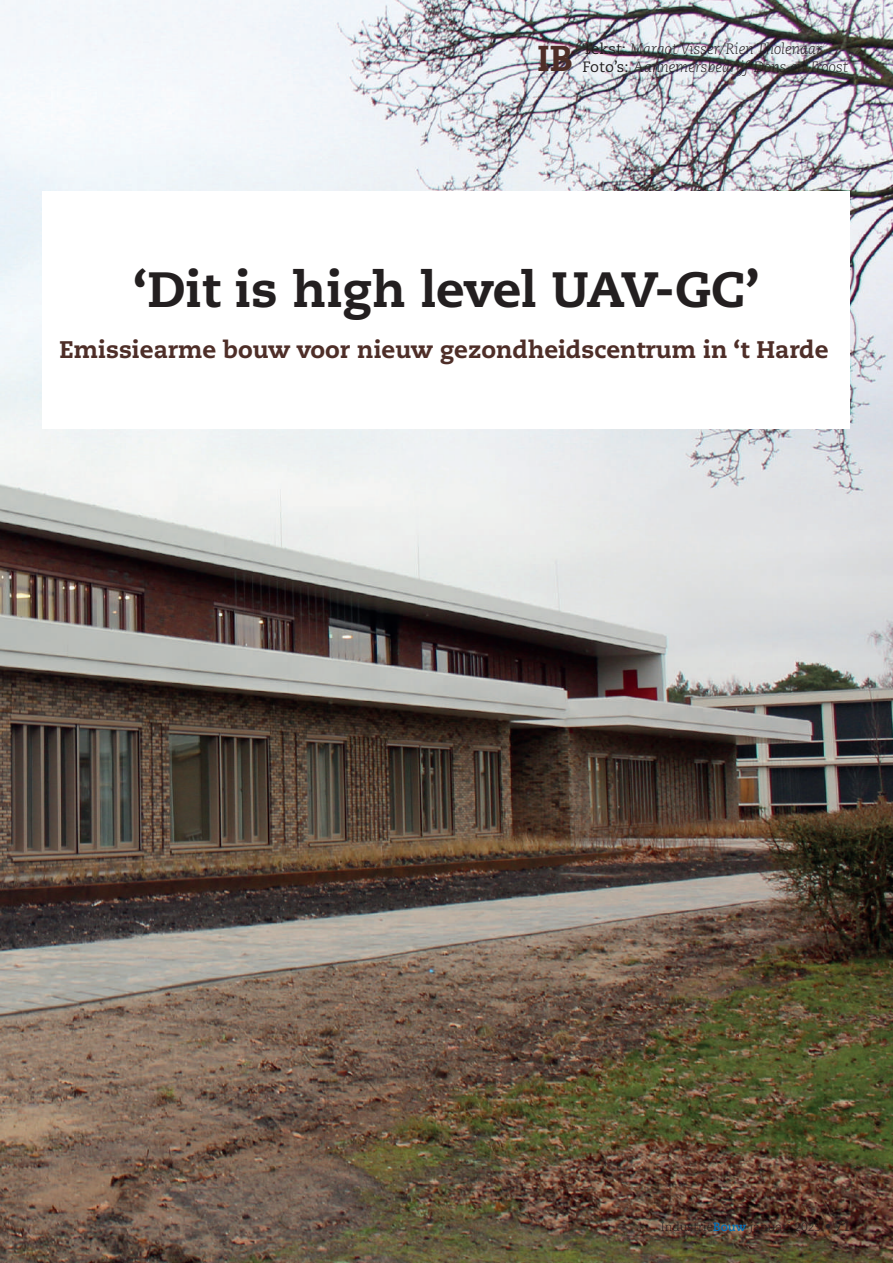
<style>
.page{position:relative;width:893px;height:1263px;background:#fff}
.page>*{position:absolute;margin:0;border:0;box-sizing:border-box;transform-origin:0 0}
.t1{font:800 49.5px "Caecilia LT Pro 85";color:#231f20}
.t2{font:800 36px "Caecilia LT Pro 85";color:#4e2e28}
.t3{font:800 24px "Caecilia LT Pro 85";color:#4e2e28}
.t4{font:italic 300 15px "Caecilia LT Pro 46";color:#231f20}
.t5{font:300 12px "Caecilia LT Pro 45";color:#231f20}
.s1{font-family:"Caecilia LT Pro 55 Roman";font-weight:400;font-style:normal}
.s2{font-family:"Caecilia LT Pro 75";font-weight:700;color:#0072bc}
.s3{font-size:13.5px}
</style>
<div class="page">
<img style="left:0;top:0;width:893px;height:1263px">
<div style="left:43px;top:191px;width:807px;height:238px;background:#fff"></div>
<h2 class="t2" style="left:537px;top:33px;width:37px">IB</h2>
<p class="t4" style="left:582px;top:40px;width:241px"><span class="s1">Tekst:</span> Margot Visser/Rien Tholenaar</p>
<p class="t4" style="left:582px;top:58px;width:267px"><span class="s1">Foto’s:</span> Aannemersbedrijf Dons en Troost</p>
<h1 class="t1" style="left:133px;top:255px;width:628px">‘Dit is high level UAV-GC’</h1>
<h3 class="t3" style="left:60px;top:333px;width:770px">Emissiearme bouw voor nieuw gezondheidscentrum in ‘t Harde</h3>
<p class="t5" style="left:661px;top:1219px;width:191px">Industrie<span class="s2">Bouw</span> januari 2025 <span class="s3">• 71</span></p>
</div>
